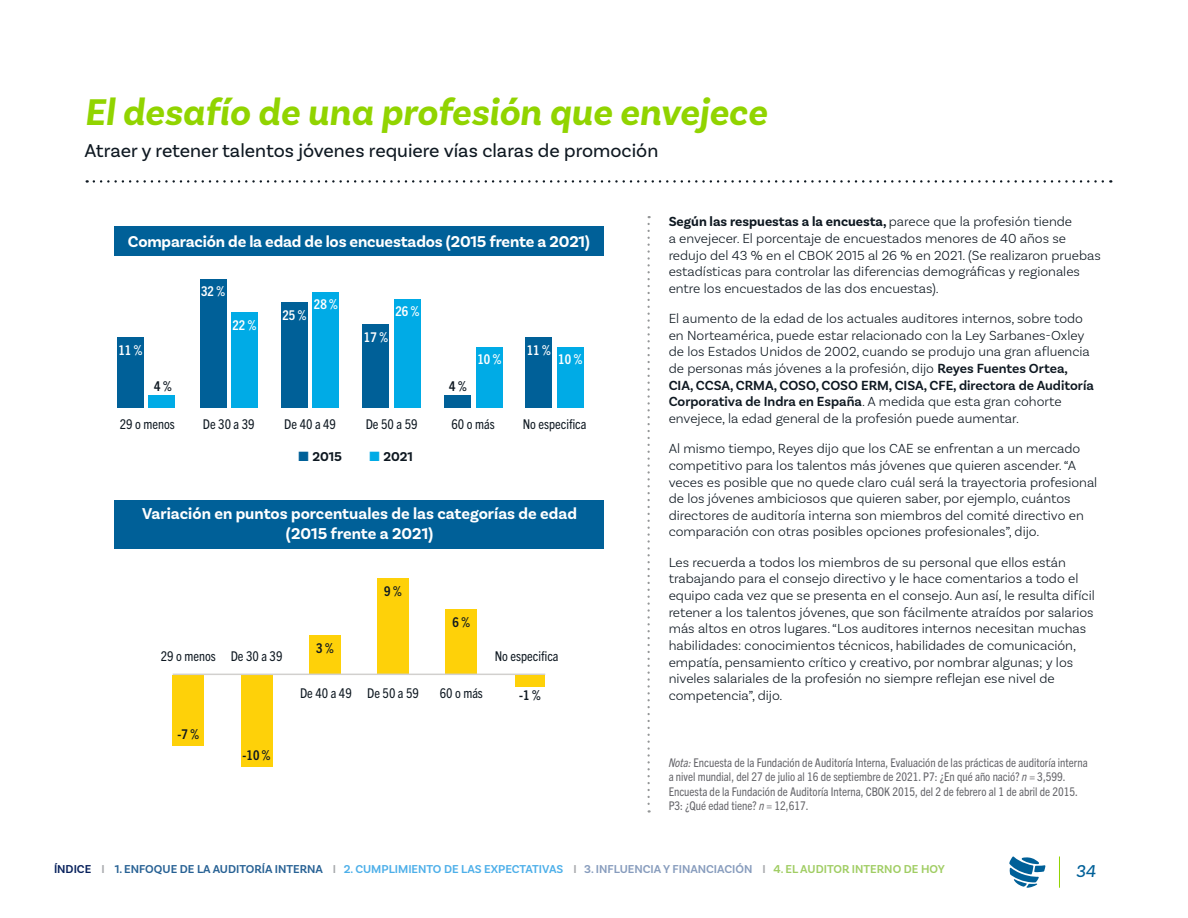
<style>
.page{position:relative;width:1188px;height:918px;background:#fff}
.page>*{position:absolute;margin:0;border:0;box-sizing:border-box;transform-origin:0 0}
.t1{font:italic 700 39px "Basic Sans";color:#91d400}
.t2{font:19.5px "Basic Sans";color:#0e1821}
.t3{font:italic 18px "Basic Sans";color:#006098}
.t4{font:700 16.5px/19.8px "Basic Sans";letter-spacing:-.005em;color:#fff;text-align:center}
.t5{font:300 13.8px/16.6px "Basic Sans";color:#0e1821}
.t6{font:condensed 13.5px "Trade Gothic Next LT Pro";color:#0e1821}
.t7{font:700 condensed 13.5px "Trade Gothic Next LT Pro";color:#fff}
.t8{font:700 condensed 13.5px "Trade Gothic Next LT Pro";color:#0e1821}
.t9{font:700 13.5px "Basic Sans";color:#0e1821}
.t10{font:condensed 12px/14.4px "Trade Gothic Next LT Pro";color:#65656a}
.t11{font:600 12px "Basic Sans";color:#4dafe9}
.s1{color:#006098}
.s2{color:#00abe6}
.s3{font-weight:700}
.s4{font-weight:600}
.s5{font-style:italic}
.s6{color:#07215c}
.s7{color:#a7a9ac}
.s8{color:#276194}
.s9{color:#879cbd}
.s10{color:#a0cd63}
</style>
<div class="page">
<svg style="left:1009px;top:856px;width:36px;height:32px"></svg>
<hr style="left:1059px;top:856px;width:1px;height:32px;background:#91d400">
<svg style="left:94px;top:180px;width:1017px;height:3px"></svg>
<svg style="left:648px;top:224px;width:2px;height:589px"></svg>
<div style="left:114px;top:500px;width:490px;height:49px;background:#006098"></div>
<div style="left:114px;top:227px;width:490px;height:29px;background:#006098"></div>
<div style="left:200px;top:279px;width:26px;height:129px;background:#006098"></div>
<div style="left:231px;top:312px;width:27px;height:96px;background:#00abe6"></div>
<div style="left:281px;top:303px;width:27px;height:105px;background:#006098"></div>
<div style="left:313px;top:292px;width:26px;height:116px;background:#00abe6"></div>
<div style="left:363px;top:324px;width:26px;height:84px;background:#006098"></div>
<div style="left:394px;top:299px;width:26px;height:109px;background:#00abe6"></div>
<div style="left:526px;top:338px;width:26px;height:70px;background:#006098"></div>
<div style="left:557px;top:347px;width:26px;height:61px;background:#00abe6"></div>
<div style="left:117px;top:338px;width:27px;height:70px;background:#006098"></div>
<div style="left:173px;top:675px;width:31px;height:70px;background:#fed109"></div>
<div style="left:241px;top:675px;width:31px;height:91px;background:#fed109"></div>
<div style="left:309px;top:636px;width:32px;height:38px;background:#fed109"></div>
<div style="left:377px;top:578px;width:32px;height:96px;background:#fed109"></div>
<div style="left:446px;top:609px;width:31px;height:65px;background:#fed109"></div>
<div style="left:149px;top:395px;width:26px;height:13px;background:#00abe6"></div>
<div style="left:445px;top:395px;width:26px;height:13px;background:#006098"></div>
<div style="left:476px;top:347px;width:26px;height:61px;background:#00abe6"></div>
<hr style="left:173px;top:674px;width:372px;height:1px;background:#d2d0ce">
<div style="left:515px;top:675px;width:30px;height:12px;background:#fed109"></div>
<h1 class="t1" style="left:84px;top:89px;width:684px">El desafío de una profesión que envejece</h1>
<h2 class="t2" style="left:84px;top:139px;width:575px">Atraer y retener talentos jóvenes requiere vías claras de promoción</h2>
<p class="t4" style="left:128px;top:232px;width:464px">Comparación de la edad de los encuestados (2015 frente a 2021)</p>
<p class="t7" style="left:201px;top:282px;width:25px">32 %</p>
<p class="t7" style="left:232px;top:316px;width:25px">22 %</p>
<p class="t7" style="left:283px;top:306px;width:25px">25 %</p>
<p class="t7" style="left:314px;top:295px;width:25px">28 %</p>
<p class="t7" style="left:364px;top:327px;width:25px">17 %</p>
<p class="t7" style="left:395px;top:302px;width:25px">26 %</p>
<p class="t7" style="left:118px;top:341px;width:25px">11 %</p>
<p class="t7" style="left:477px;top:350px;width:25px">10 %</p>
<p class="t7" style="left:527px;top:341px;width:25px">11 %</p>
<p class="t7" style="left:558px;top:350px;width:25px">10 %</p>
<p class="t8" style="left:154px;top:377px;width:19px">4 %</p>
<p class="t8" style="left:449px;top:377px;width:19px">4 %</p>
<p class="t6" style="left:120px;top:415px;width:56px">29 o menos</p>
<p class="t6" style="left:203px;top:415px;width:53px">De 30 a 39</p>
<p class="t6" style="left:284px;top:415px;width:53px">De 40 a 49</p>
<p class="t6" style="left:366px;top:415px;width:53px">De 50 a 59</p>
<p class="t6" style="left:452px;top:415px;width:45px">60 o más</p>
<p class="t6" style="left:523px;top:415px;width:65px">No especifica</p>
<p class="t9" style="left:298px;top:449px;width:45px"><span class="s1">■</span> 2015</p>
<p class="t9" style="left:369px;top:449px;width:45px"><span class="s2">■</span> 2021</p>
<p class="t4" style="left:142px;top:504px;width:436px">Variación en puntos porcentuales de las categorías de edad (2015 frente a 2021)</p>
<p class="t6" style="left:161px;top:647px;width:56px">29 o menos</p>
<p class="t6" style="left:231px;top:647px;width:53px">De 30 a 39</p>
<p class="t8" style="left:178px;top:724px;width:23px">-7 %</p>
<p class="t8" style="left:243px;top:745px;width:29px">-10 %</p>
<p class="t8" style="left:384px;top:581px;width:19px">9 %</p>
<p class="t8" style="left:316px;top:639px;width:19px">3 %</p>
<p class="t6" style="left:300px;top:684px;width:53px">De 40 a 49</p>
<p class="t6" style="left:367px;top:684px;width:53px">De 50 a 59</p>
<p class="t8" style="left:453px;top:612px;width:19px">6 %</p>
<p class="t6" style="left:440px;top:684px;width:45px">60 o más</p>
<p class="t6" style="left:495px;top:647px;width:65px">No especifica</p>
<p class="t8" style="left:519px;top:686px;width:23px">-1 %</p>
<p class="t5" style="left:669px;top:213px;width:434px"><span class="s3">Según las respuestas a la encuesta,</span> parece que la profesión tiende<br>a envejecer. El porcentaje de encuestados menores de 40 años se redujo del 43 % en el CBOK 2015 al 26 % en 2021. (Se realizaron pruebas estadísticas para controlar las diferencias demográficas y regionales entre los encuestados de las dos encuestas).</p>
<p class="t5" style="left:669px;top:310px;width:427px">El aumento de la edad de los actuales auditores internos, sobre todo en Norteamérica, puede estar relacionado con la Ley Sarbanes-Oxley de los Estados Unidos de 2002, cuando se produjo una gran afluencia de personas más jóvenes a la profesión, dijo <span class="s4">Reyes Fuentes Ortea, CIA, CCSA, CRMA, COSO, COSO ERM, CISA, CFE, directora de Auditoría Corporativa de Indra en España</span>. A medida que esta gran cohorte envejece, la edad general de la profesión puede aumentar.</p>
<p class="t5" style="left:669px;top:440px;width:430px">Al mismo tiempo, Reyes dijo que los CAE se enfrentan a un mercado competitivo para los talentos más jóvenes que quieren ascender. “A veces es posible que no quede claro cuál será la trayectoria profesional de los jóvenes ambiciosos que quieren saber, por ejemplo, cuántos directores de auditoría interna son miembros del comité directivo en comparación con otras posibles opciones profesionales”, dijo.</p>
<p class="t5" style="left:669px;top:554px;width:428px">Les recuerda a todos los miembros de su personal que ellos están trabajando para el consejo directivo y le hace comentarios a todo el equipo cada vez que se presenta en el consejo. Aun así, le resulta difícil retener a los talentos jóvenes, que son fácilmente atraídos por salarios más altos en otros lugares. “Los auditores internos necesitan muchas habilidades: conocimientos técnicos, habilidades de comunicación, empatía, pensamiento crítico y creativo, por nombrar algunas; y los niveles salariales de la profesión no siempre reflejan ese nivel de competencia”, dijo.</p>
<p class="t10" style="left:669px;top:755px;width:420px"><span class="s5">Nota:</span> Encuesta de la Fundación de Auditoría Interna, Evaluación de las prácticas de auditoría interna a nivel mundial, del 27 de julio al 16 de septiembre de 2021. P7: ¿En qué año nació? <span class="s5">n</span> = 3,599.<br>Encuesta de la Fundación de Auditoría Interna, CBOK 2015, del 2 de febrero al 1 de abril de 2015.<br>P3: ¿Qué edad tiene? <span class="s5">n</span> = 12,617.</p>
<p class="t11" style="left:54px;top:862px;width:892px"><span class="s6">ÍNDICE</span> <span class="s7">I</span> <span class="s8">1. ENFOQUE DE LA AUDITORÍA INTERNA</span> <span class="s7">I</span> 2. CUMPLIMIENTO DE LAS EXPECTATIVAS <span class="s7">I</span> <span class="s9">3. INFLUENCIA Y FINANCIACIÓN</span> <span class="s7">I</span> <span class="s10">4. EL AUDITOR INTERNO DE HOY</span></p>
<h3 class="t3" style="left:1076px;top:861px;width:21px">34</h3>
</div>
